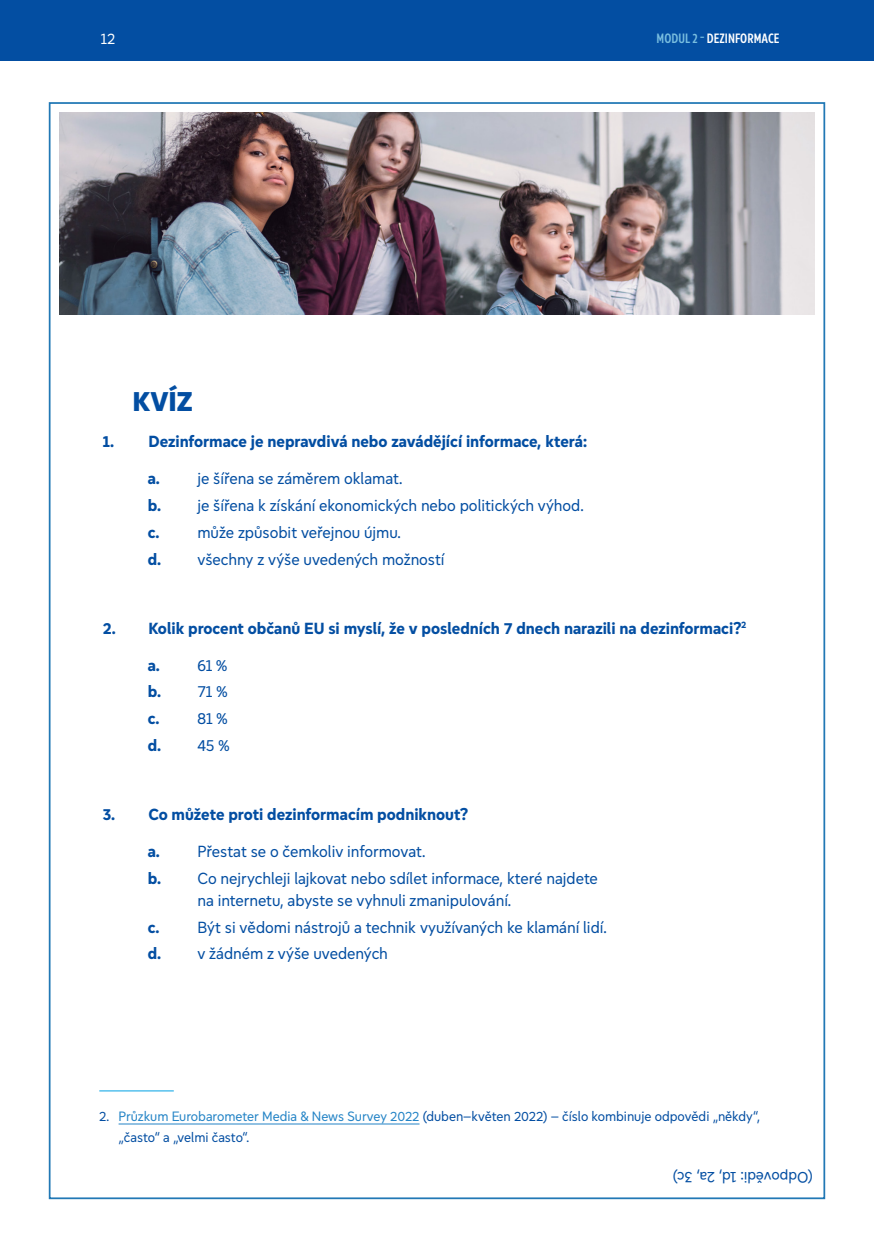
<style>
.page{position:relative;width:874px;height:1241px;background:#fff}
.page>*{position:absolute;margin:0;border:0;box-sizing:border-box;transform-origin:0 0}
.t1{font:800 28px "Europea Eco";color:#034ea2}
.t2{font:16.62px/26.8px "Europea Eco";color:#034ea2}
.t3{font:700 16.62px "Europea Eco";color:#034ea2}
.t4{font:15.75px "Europea Eco";color:#034ea2}
.t5{font:15.75px "Europea Eco";color:#fff}
.t6{font:14px/21px "Europea Eco";color:#034ea2}
.t7{font:600 14px "Europea Narrow";color:#fff}
.s1{color:#78bddf}
.s2{font-weight:700}
.s3{color:#2484c6}
</style>
<div class="page">
<hr style="left:873px;top:0;width:1px;height:61px;background:#034ea2">
<div style="left:0;top:0;width:873px;height:61px;background:#034ea2"></div>
<img style="left:60px;top:113px;width:753px;height:201px">
<hr style="left:99px;top:1090px;width:75px;height:1px;background:#00a1e4">
<hr style="left:118px;top:1123px;width:301px;height:1px;background:#2484c6">
<p class="t5" style="left:101px;top:27px;width:16px">12</p>
<p class="t7" style="left:656px;top:28px;width:124px"><span class="s1">MODUL 2 -</span> DEZINFORMACE</p>
<h1 class="t1" style="left:132px;top:380px;width:62px">KVÍZ</h1>
<p class="t3" style="left:103px;top:429px;width:486px">1. Dezinformace je nepravdivá nebo zavádějící informace, která:</p>
<p class="t2" style="left:148px;top:464px;width:437px"><span class="s2">a.</span> je šířena se záměrem oklamat.<br><span class="s2">b.</span> je šířena k získání ekonomických nebo politických výhod. <span class="s2">c.</span> může způsobit veřejnou újmu.<br><span class="s2">d.</span> všechny z výše uvedených možností</p>
<p class="t3" style="left:103px;top:615px;width:644px">2. Kolik procent občanů EU si myslí, že v posledních 7 dnech narazili na dezinformaci?<sup>2</sup></p>
<p class="t2" style="left:148px;top:650px;width:83px"><span class="s2">a.</span> 61 % <span class="s2">b.</span> 71 % <span class="s2">c.</span> 81 % <span class="s2">d.</span> 45 %</p>
<p class="t3" style="left:103px;top:802px;width:366px">3. Co můžete proti dezinformacím podniknout?</p>
<p class="t2" style="left:148px;top:836px;width:451px"><span class="s2">a.</span> Přestat se o čemkoliv informovat.<br><span class="s2">b.</span> Co nejrychleji lajkovat nebo sdílet informace, které najdete</p>
<p class="t2" style="left:148px;top:885px;width:460px;text-indent:50px">na internetu, abyste se vyhnuli zmanipulování.<br><span class="s2">c.</span> Být si vědomi nástrojů a technik využívaných ke klamání lidí. <span class="s2">d.</span> v žádném z výše uvedených</p>
<p class="t6" style="left:118px;top:1104px;width:642px;text-indent:-19px">2. <span class="s3">Průzkum Eurobarometer Media &amp; News Survey 2022</span> (duben–květen 2022) – číslo kombinuje odpovědi „někdy“, „často“ a „velmi často“.</p>
<p class="t4" style="left:812px;top:1188px;width:141px;rotate:-180deg">(Odpovědi: 1d, 2a, 3c)</p>
</div>
